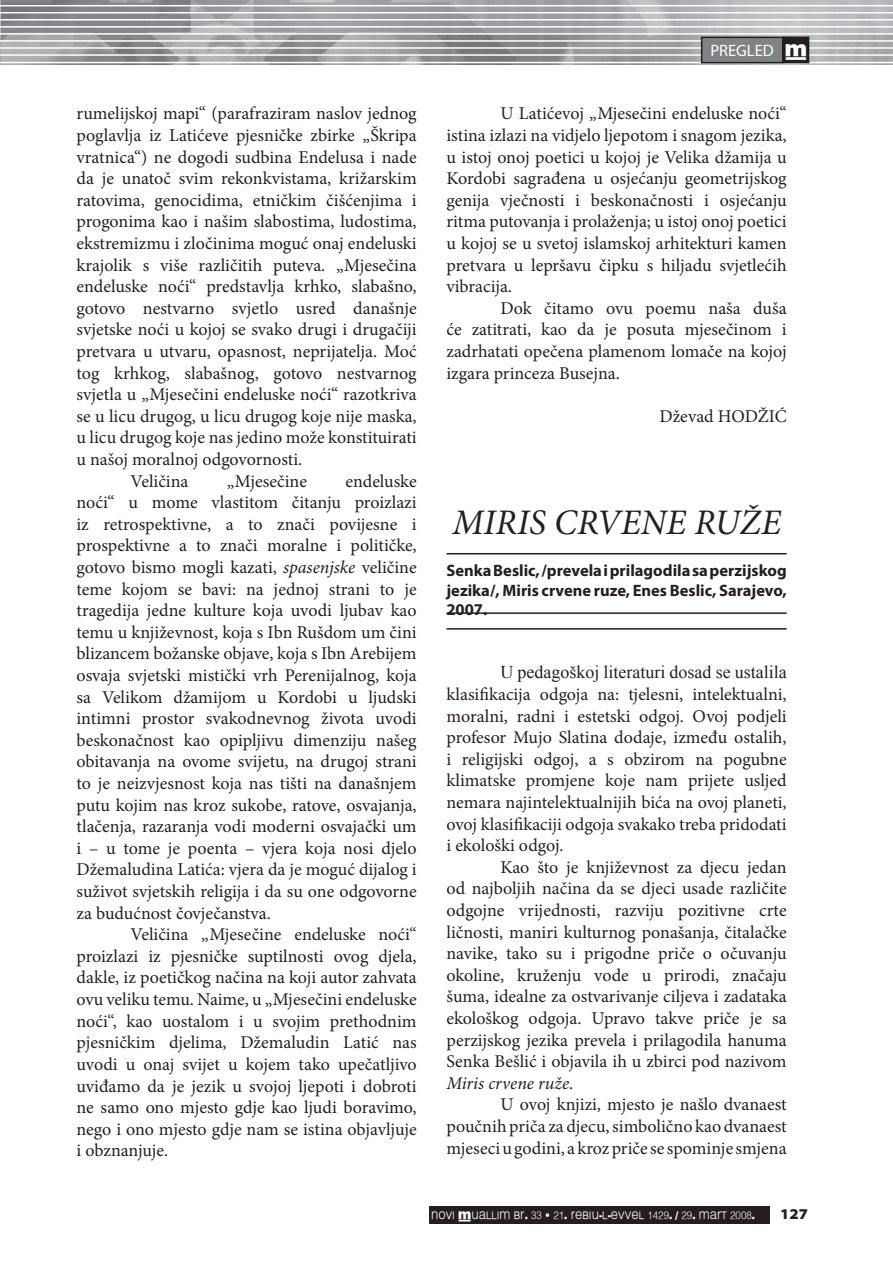
<style>
.page{position:relative;width:893px;height:1263px;background:#fff}
.page>*{position:absolute;margin:0;border:0;box-sizing:border-box;transform-origin:0 0}
.t1{font:italic 36px "Minion Pro";color:#231f20}
.t2{font:18px/21.6px "Minion Pro";color:#231f20;text-align:justify}
.t3{font:18px "Times New Roman";color:#231f20}
.t4{font:700 16.5px/19.8px "Myriad Pro";color:#231f20;text-align:justify}
.t5{font:16.5px "Myriad Pro";color:#fff}
.t6{font:900 semi-expanded 15px "Myriad Pro";color:#231f20}
.t7{font:10.8px "Muallim";color:#f9f9f9;scale:.91 1}
.s1{font-style:italic}
.s2{font-family:"Muallim"}
</style>
<div class="page">
<img style="left:0;top:0;width:893px;height:65px">
<svg style="left:0;top:14px;width:1px;height:40px"></svg>
<hr style="left:0;top:5px;width:893px;height:1px;background:#fff">
<hr style="left:0;top:12px;width:893px;height:2px;background:#fff">
<hr style="left:0;top:19px;width:893px;height:2px;background:#fff">
<hr style="left:0;top:26px;width:893px;height:2px;background:#fff">
<hr style="left:0;top:33px;width:893px;height:2px;background:#fff">
<hr style="left:0;top:40px;width:893px;height:2px;background:#fff">
<hr style="left:0;top:47px;width:893px;height:2px;background:#fff">
<hr style="left:0;top:54px;width:893px;height:2px;background:#fff">
<hr style="left:0;top:62px;width:893px;height:1px;background:#fff">
<div style="left:702px;top:37px;width:81px;height:26px;background:#808285"></div>
<div style="left:701px;top:37px;width:82px;height:26px;border:2px solid #231f20"></div>
<div style="left:783px;top:37px;width:26px;height:26px;background:#231f20"></div>
<div style="left:782px;top:36px;width:27px;height:27px;border:2px solid #231f20"></div>
<div style="left:429px;top:1205px;width:340px;height:18px;background:#231f20"></div>
<hr style="left:446px;top:553px;width:341px;height:1px;background:#231f20">
<hr style="left:446px;top:628px;width:341px;height:2px;background:#231f20">
<hr style="left:446px;top:612px;width:341px;height:2px;background:#231f20">
<p class="t2" style="left:76px;top:103px;width:342px">rumelijskoj mapi“ (parafraziram naslov jednog</p>
<p class="t2" style="left:76px;top:124px;width:342px">poglavlja iz Latićeve pjesničke zbirke „Škripa</p>
<p class="t2" style="left:76px;top:146px;width:342px">vratnica“) ne dogodi sudbina Endelusa i nade</p>
<p class="t2" style="left:76px;top:168px;width:342px">da je unatoč svim rekonkvistama, križarskim</p>
<p class="t2" style="left:76px;top:189px;width:342px">ratovima, genocidima, etničkim čišćenjima i</p>
<p class="t2" style="left:76px;top:211px;width:342px">progonima kao i našim slabostima, ludostima,</p>
<p class="t2" style="left:76px;top:232px;width:342px">ekstremizmu i zločinima moguć onaj endeluski</p>
<p class="t2" style="left:76px;top:254px;width:342px">krajolik s više različitih puteva. „Mjesečina</p>
<p class="t2" style="left:76px;top:276px;width:342px">endeluske noći“ predstavlja krhko, slabašno,</p>
<p class="t2" style="left:76px;top:297px;width:342px">gotovo nestvarno svjetlo usred današnje</p>
<p class="t2" style="left:76px;top:319px;width:342px">svjetske noći u kojoj se svako drugi i drugačiji</p>
<p class="t2" style="left:76px;top:340px;width:342px">pretvara u utvaru, opasnost, neprijatelja. Moć</p>
<p class="t2" style="left:76px;top:362px;width:342px">tog krhkog, slabašnog, gotovo nestvarnog</p>
<p class="t2" style="left:76px;top:384px;width:342px">svjetla u „Mjesečini endeluske noći“ razotkriva</p>
<p class="t2" style="left:76px;top:405px;width:342px">se u licu drugog, u licu drugog koje nije maska,</p>
<p class="t2" style="left:76px;top:427px;width:342px">u licu drugog koje nas jedino može konstituirati</p>
<p class="t2" style="left:76px;top:448px;width:227px">u našoj moralnoj odgovornosti.</p>
<p class="t2" style="left:130px;top:470px;width:59px">Veličina</p>
<p class="t2" style="left:227px;top:470px;width:82px">„Mjesečine</p>
<p class="t2" style="left:76px;top:470px;width:342px;text-indent:269px">endeluske noći“ u mome vlastitom čitanju proizlazi iz retrospektivne, a to znači povijesne i prospektivne a to znači moralne i političke, gotovo bismo mogli kazati, <span class="s1">spasenjske</span> veličine teme kojom se bavi: na jednoj strani to je tragedija jedne kulture koja uvodi ljubav kao temu u književnost, koja s Ibn Rušdom um čini blizancem božanske objave, koja s Ibn Arebijem osvaja svjetski mistički vrh Perenijalnog, koja sa Velikom džamijom u Kordobi u ljudski intimni prostor svakodnevnog života uvodi beskonačnost kao opipljivu dimenziju našeg obitavanja na ovome svijetu, na drugoj strani to je neizvjesnost koja nas tišti na današnjem putu kojim nas kroz sukobe, ratove, osvajanja, tlačenja, razaranja vodi moderni osvajački um i – u tome je poenta – vjera koja nosi djelo Džemaludina Latića: vjera da je moguć dijalog i suživot svjetskih religija i da su one odgovorne za budućnost čovječanstva.</p>
<p class="t2" style="left:76px;top:924px;width:342px;text-indent:54px">Veličina „Mjesečine endeluske noći“ proizlazi iz pjesničke suptilnosti ovog djela, dakle, iz poetičkog načina na koji autor zahvata ovu veliku temu. Naime, u „Mjesečini endeluske noći“, kao uostalom i u svojim prethodnim pjesničkim djelima, Džemaludin Latić nas uvodi u onaj svijet u kojem tako upečatljivo uviđamo da je jezik u svojoj ljepoti i dobroti ne samo ono mjesto gdje kao ljudi boravimo, nego i ono mjesto gdje nam se istina objavljuje i obznanjuje.</p>
<p class="t5" style="left:710px;top:40px;width:98px">PREGLED <span class="s2">†</span></p>
<p class="t2" style="left:446px;top:103px;width:342px;text-indent:54px">U Latićevoj „Mjesečini endeluske noći“ istina izlazi na vidjelo ljepotom i snagom jezika, u istoj onoj poetici u kojoj je Velika džamija u Kordobi sagrađena u osjećanju geometrijskog genija vječnosti i beskonačnosti i osjećanju ritma putovanja i prolaženja; u istoj onoj poetici u kojoj se u svetoj islamskoj arhitekturi kamen pretvara u lepršavu čipku s hiljadu svjetlećih vibracija.</p>
<p class="t2" style="left:446px;top:297px;width:342px;text-indent:54px">Dok čitamo ovu poemu naša duša će zatitrati, kao da je posuta mjesečinom i zadrhatati opečena plamenom lomače na kojoj izgara princeza Busejna.</p>
<p class="t2" style="left:659px;top:405px;width:129px">Dževad HODŽIĆ</p>
<h1 class="t1" style="left:452px;top:498px;width:331px">MIRIS CRVENE RUŽE</h1>
<p class="t4" style="left:446px;top:560px;width:342px">Senka Beslic, /prevela i prilagodila sa perzijskog jezika/, Miris crvene ruze, Enes Beslic, Sarajevo, 2007.</p>
<p class="t3" style="left:500px;top:660px;width:288px">U pedagoškoj literaturi dosad se ustalila</p>
<p class="t2" style="left:446px;top:683px;width:342px">klasifikacija odgoja na: tjelesni, intelektualni, moralni, radni i estetski odgoj. Ovoj podjeli profesor Mujo Slatina dodaje, između ostalih, i religijski odgoj, a s obzirom na pogubne klimatske promjene koje nam prijete usljed nemara najintelektualnijih bića na ovoj planeti, ovoj klasifikaciji odgoja svakako treba pridodati i ekološki odgoj.</p>
<p class="t2" style="left:446px;top:856px;width:342px;text-indent:54px">Kao što je književnost za djecu jedan od najboljih načina da se djeci usade različite odgojne vrijednosti, razviju pozitivne crte ličnosti, maniri kulturnog ponašanja, čitalačke navike, tako su i prigodne priče o očuvanju okoline, kruženju vode u prirodi, značaju šuma, idealne za ostvarivanje ciljeva i zadataka ekološkog odgoja. Upravo takve priče je sa perzijskog jezika prevela i prilagodila hanuma Senka Bešlić i objavila ih u zbirci pod nazivom <span class="s1">Miris crvene ruže</span>.</p>
<p class="t2" style="left:446px;top:1094px;width:342px;text-indent:54px">U ovoj knjizi, mjesto je našlo dvanaest poučnih priča za djecu, simbolično kao dvanaest mjeseci u godini, a kroz priče se spominje smjena</p>
<p class="t7" style="left:431px;top:1208px;width:358px">NOVI †UALLIM BR. 33 • 21. REBIU-L-EVVEL 1429. / 29. MART 2008.</p>
<p class="t6" style="left:780px;top:1206px;width:29px">127</p>
</div>
